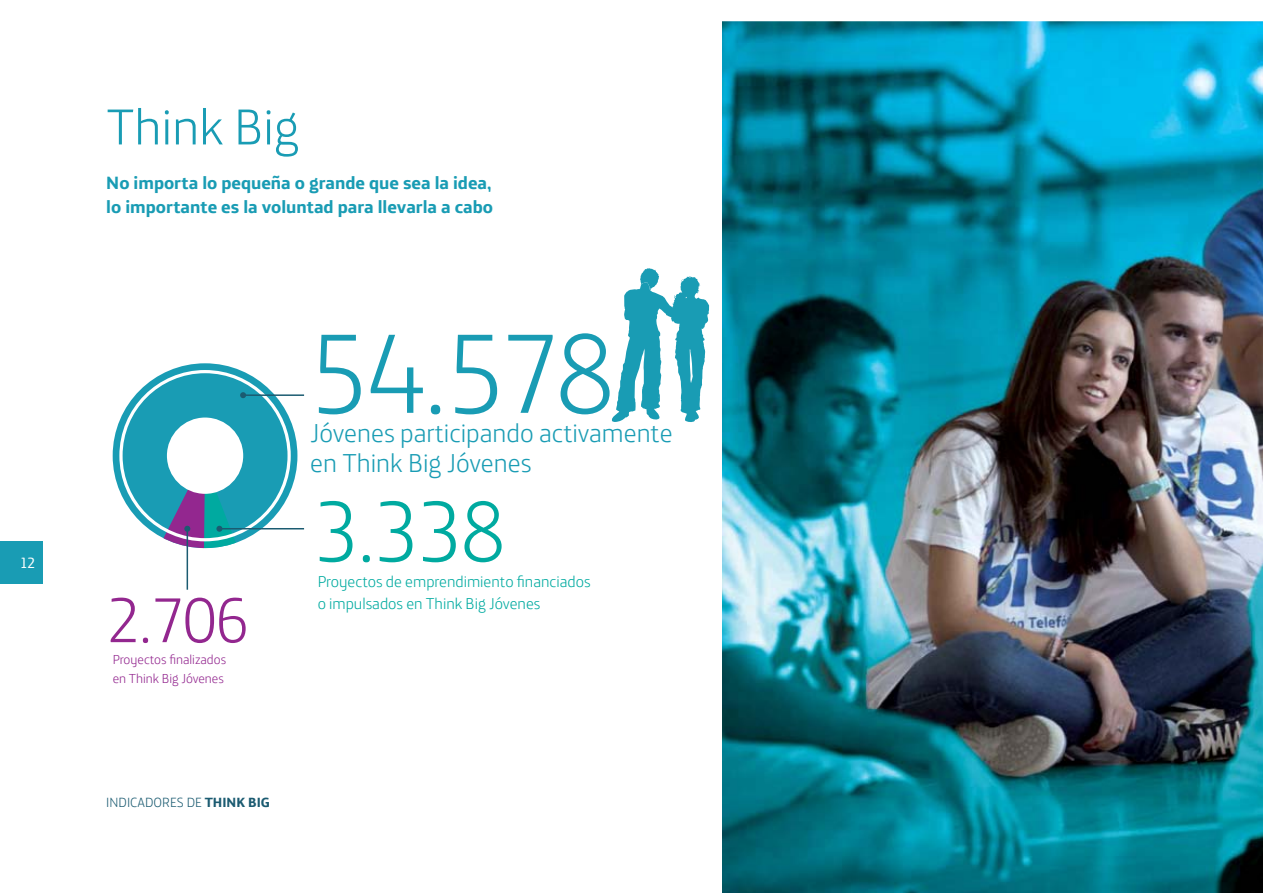
<style>
.page{position:relative;width:1263px;height:893px;background:#fff}
.page>*{position:absolute;margin:0;border:0;box-sizing:border-box;transform-origin:0 0}
.t1{font:300 114px "Telefonica Headline";color:#199cb4}
.t2{font:300 86.4px "Telefonica Headline";color:#00aaa0}
.t3{font:300 63.9px "Telefonica Headline";color:#93278f}
.t4{font:300 51px "Telefonica Headline";color:#199cb4}
.t5{font:300 26.25px/30px "Telefonica Headline";color:#199cb4}
.t6{font:700 18px/24px "Telefonica Text";color:#199cb4}
.t7{font:300 15.9px/22px "Telefonica Headline";color:#00aaa0}
.t8{font:15px "Telefonica Text";color:#fff}
.t9{font:300 13.5px "Telefonica Headline";color:#1b5b71}
.t10{font:300 13.2px/18.3px "Telefonica Headline";color:#93278f}
.s1{font-family:"Telefonica Text";font-weight:700}
</style>
<div class="page">
<img style="left:112px;top:21px;width:1151px;height:872px">
<div style="left:0;top:541px;width:43px;height:43px;background:#199cb4"></div>
<p class="t8" style="left:20px;top:550px;width:17px">12</p>
<h3 class="t4" style="left:106px;top:86px;width:195px">Think Big</h3>
<p class="t6" style="left:106px;top:169px;width:388px">No importa lo pequeña o grande que sea la idea, lo importante es la voluntad para llevarla a cabo</p>
<h3 class="t3" style="left:106px;top:569px;width:144px">2.706</h3>
<p class="t10" style="left:113px;top:649px;width:115px">Proyectos finalizados en Think Big Jóvenes</p>
<h1 class="t1" style="left:308px;top:282px;width:309px">54.578</h1>
<h3 class="t5" style="left:310px;top:415px;width:364px">Jóvenes participando activamente en Think Big Jóvenes</h3>
<h2 class="t2" style="left:313px;top:462px;width:194px">3.338</h2>
<p class="t7" style="left:318px;top:569px;width:275px">Proyectos de emprendimiento financiados o impulsados en Think Big Jóvenes</p>
<p class="t9" style="left:106px;top:792px;width:165px">INDICADORES DE <span class="s1">THINK BIG</span></p>
</div>
